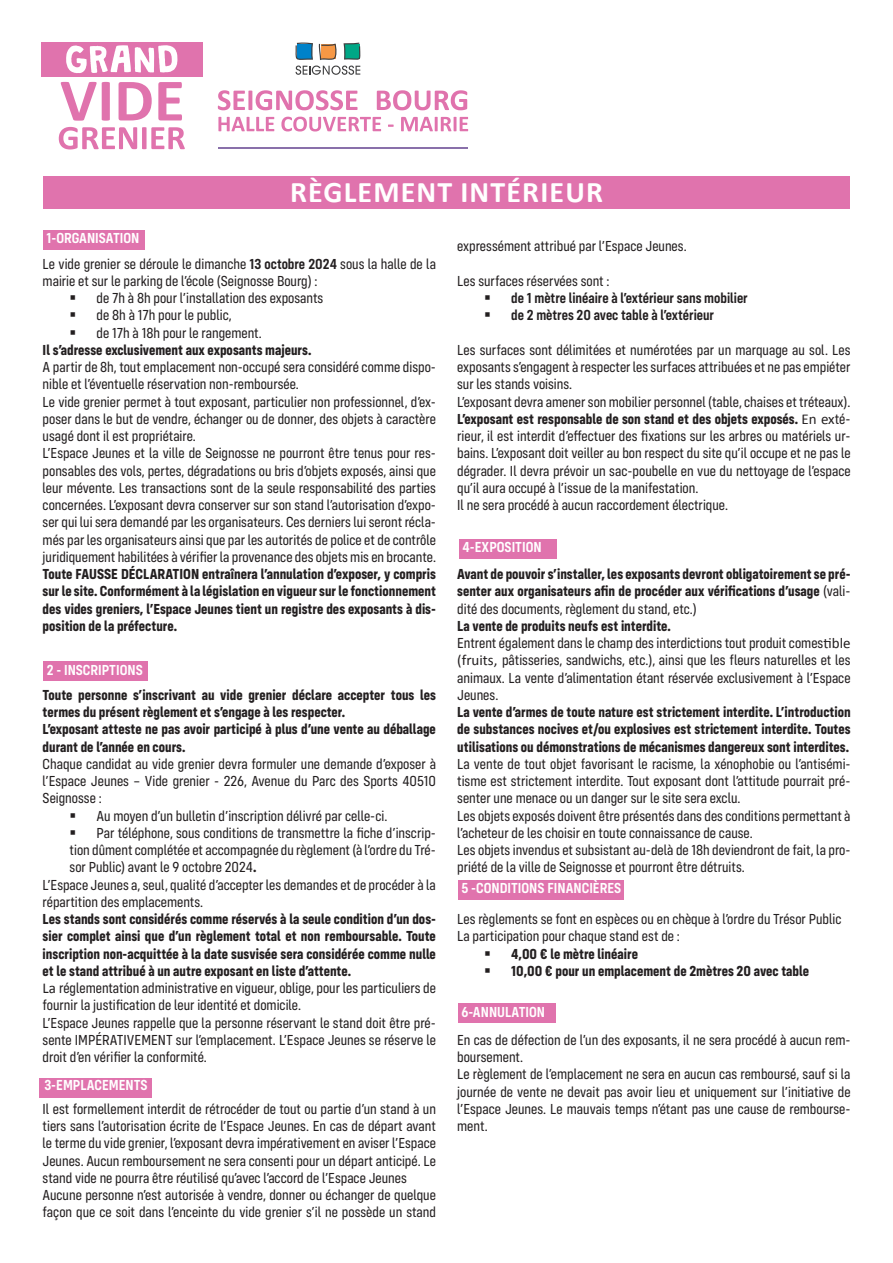
<style>
.page{position:relative;width:893px;height:1263px;background:#fff}
.page>*{position:absolute;margin:0;border:0;box-sizing:border-box;transform-origin:0 0}
.t1{font:700 30px "Calibri";letter-spacing:.04em;color:#fff}
.t2{font:15px/17.2px "Config Condensed";color:#231f20;text-align:justify}
.t3{font:700 15px/17.2px "Config Condensed";color:#231f20;text-align:justify}
.t4{font:600 15px "Config Condensed";color:#fff}
.t5{font:600 15px "Config Condensed";color:#231f20}
.s1{font-weight:600}
.s2{font-weight:700}
.s3{font-family:"Calibri"}
.s4{font-weight:400}
</style>
<div class="page">
<div style="left:43px;top:176px;width:807px;height:33px;background:#e073ad"></div>
<hr style="left:218px;top:147px;width:250px;height:2px;background:#8970aa">
<div style="left:41px;top:42px;width:161px;height:34px;background:#e073ad"></div>
<svg style="left:59px;top:127px;width:126px;height:22px"></svg>
<svg style="left:61px;top:82px;width:121px;height:39px"></svg>
<svg style="left:66px;top:45px;width:111px;height:28px"></svg>
<svg style="left:218px;top:117px;width:250px;height:15px"></svg>
<svg style="left:218px;top:90px;width:249px;height:20px"></svg>
<div style="left:458px;top:1003px;width:98px;height:20px;background:#e073ad"></div>
<div style="left:458px;top:880px;width:166px;height:19px;background:#e073ad"></div>
<div style="left:459px;top:539px;width:98px;height:19px;background:#e073ad"></div>
<div style="left:40px;top:1078px;width:112px;height:19px;background:#e073ad"></div>
<div style="left:44px;top:661px;width:104px;height:20px;background:#e073ad"></div>
<div style="left:43px;top:230px;width:102px;height:20px;background:#e073ad"></div>
<svg style="left:295px;top:42px;width:65px;height:33px"></svg>
<p class="t1" style="left:290px;top:172px;width:314px">RÈGLEMENT INTÉRIEUR</p>
<p class="t4" style="left:47px;top:230px;width:94px">1-ORGANISATION</p>
<p class="t2" style="left:43px;top:255px;width:395px">Le vide grenier se déroule le dimanche <span class="s1">13 octobre 2024</span> sous la halle de la mairie et sur le parking de l’école (Seignosse Bourg) :</p>
<p class="t2" style="left:70px;top:289px;width:255px">▪ de 7h à 8h pour l’installation des exposants</p>
<p class="t2" style="left:70px;top:307px;width:164px">▪ de 8h à 17h pour le public,</p>
<p class="t2" style="left:70px;top:324px;width:194px">▪ de 17h à 18h pour le rangement.</p>
<p class="t3" style="left:43px;top:341px;width:270px">Il s’adresse exclusivement aux exposants majeurs.</p>
<p class="t2" style="left:43px;top:358px;width:395px">A partir de 8h, tout emplacement non-occupé sera considéré comme dispo&shy;nible et l’éventuelle réservation non-remboursée.</p>
<p class="t2" style="left:43px;top:393px;width:395px">Le vide grenier permet à tout exposant, particulier non professionnel, d’ex&shy;poser dans le but de vendre, échanger ou de donner, des objets à caractère usagé dont il est propriétaire.</p>
<p class="t2" style="left:43px;top:445px;width:395px">L’Espace Jeunes et la ville de Seignosse ne pourront être tenus pour res&shy;ponsables des vols, pertes, dégradations ou bris d’objets exposés, ainsi que leur mévente. Les transactions sont de la seule responsabilité des parties concernées. L’exposant devra conserver sur son stand l’autorisation d’expo&shy;ser qui lui sera demandé par les organisateurs. Ces derniers lui seront récla&shy;més par les organisateurs ainsi que par les autorités de police et de contrôle juridiquement habilitées à vérifier la provenance des objets mis en brocante.</p>
<p class="t3" style="left:43px;top:565px;width:395px">Toute FAUSSE DÉCLARATION entraînera l’annulation d’exposer, y compris sur le site. Conformément à la législation en vigueur sur le fonctionnement des vides greniers, l’Espace Jeunes tient un registre des exposants à dis&shy;position de la préfecture.</p>
<p class="t4" style="left:47px;top:661px;width:97px">2 - INSCRIPTIONS</p>
<p class="t3" style="left:43px;top:686px;width:395px">Toute personne s’inscrivant au vide grenier déclare accepter tous les termes du présent règlement et s’engage à les respecter.</p>
<p class="t3" style="left:43px;top:721px;width:395px">L’exposant atteste ne pas avoir participé à plus d’une vente au déballage durant de l’année en cours.</p>
<p class="t2" style="left:43px;top:755px;width:395px">Chaque candidat au vide grenier devra formuler une demande d’exposer à l’Espace Jeunes – Vide grenier - 226, Avenue du Parc des Sports 40510<br>Seignosse :</p>
<p class="t2" style="left:70px;top:807px;width:319px">▪ Au moyen d’un bulletin d’inscription délivré par celle-ci.</p>
<p class="t2" style="left:70px;top:824px;width:368px">▪ Par téléphone, sous conditions de transmettre la fiche d’inscrip&shy;tion dûment complétée et accompagnée du règlement (à l’ordre du Tré&shy;sor Public) avant le 9 octobre 2024<span class="s2">.</span></p>
<p class="t2" style="left:43px;top:876px;width:395px">L’Espace Jeunes a, seul, qualité d’accepter les demandes et de procéder à la répartition des emplacements.</p>
<p class="t3" style="left:43px;top:910px;width:395px">Les stands sont considérés comme réservés à la seule condition d’un dos&shy;sier complet ainsi que d’un règlement total et non remboursable. Toute inscription non-acquittée à la date susvisée sera considérée comme nulle et le stand attribué à un autre exposant en liste d’attente.</p>
<p class="t2" style="left:43px;top:979px;width:395px"><span class="s3">La</span> réglementation administrative en vigueur, oblige, pour les particuliers de fournir la justification de leur identité et domicile.</p>
<p class="t2" style="left:43px;top:1014px;width:395px">L’Espace Jeunes rappelle que la personne réservant le stand doit être pré&shy;sente IMPÉRATIVEMENT sur l’emplacement. L’Espace Jeunes se réserve le droit d’en vérifier la conformité.</p>
<p class="t4" style="left:44px;top:1077px;width:105px">3-EMPLACEMENTS</p>
<p class="t2" style="left:43px;top:1100px;width:395px">Il est formellement interdit de rétrocéder de tout ou partie d’un stand à un tiers sans l’autorisation écrite de l’Espace Jeunes. En cas de départ avant le terme du vide grenier, l’exposant devra impérativement en aviser l’Espace Jeunes. Aucun remboursement ne sera consenti pour un départ anticipé. Le stand vide ne pourra être réutilisé qu’avec l’accord de l’Espace Jeunes</p>
<p class="t2" style="left:43px;top:1186px;width:395px">Aucune personne n’est autorisée à vendre, donner ou échanger de quelque façon que ce soit dans l’enceinte du vide grenier s’il ne possède un stand</p>
<p class="t2" style="left:457px;top:238px;width:231px">expressément attribué par l’Espace Jeunes.</p>
<p class="t2" style="left:457px;top:272px;width:154px">Les surfaces réservées sont :</p>
<p class="t5" style="left:484px;top:289px;width:265px">▪ de 1 mètre linéaire à l’extérieur sans mobilier</p>
<p class="t5" style="left:484px;top:307px;width:231px">▪ de 2 mètres 20 avec table à l’extérieur</p>
<p class="t2" style="left:457px;top:341px;width:395px">Les surfaces sont délimitées et numérotées par un marquage au sol. Les exposants s’engagent à respecter les surfaces attribuées et ne pas empiéter sur les stands voisins.</p>
<p class="t2" style="left:457px;top:393px;width:395px">L’exposant devra amener son mobilier personnel (table, chaises et tréteaux).</p>
<p class="t2" style="left:457px;top:410px;width:395px"><span class="s2">L’exposant est responsable de son stand et des objets exposés.</span> <span class="s3">En ex</span>té&shy;rieur, il est interdit d’effectuer des fixations sur les arbres ou matériels ur&shy;bains. L’exposant doit veiller au bon respect du site qu’il occupe et ne pas le dégrader. Il devra prévoir un sac-poubelle en vue du nettoyage de l’espace qu’il aura occupé à l’issue de la manifestation.</p>
<p class="t2" style="left:457px;top:496px;width:272px">Il ne sera procédé à aucun raccordement électrique.</p>
<p class="t4" style="left:463px;top:539px;width:81px">4-EXPOSITION</p>
<p class="t3" style="left:457px;top:565px;width:395px">Avant de pouvoir s’installer, les exposants devront obligatoirement se pré&shy;senter aux organisateurs afin de procéder aux vérifications d’usage <span class="s4">(vali&shy;dité des documents, règlement du stand, etc.)</span></p>
<p class="t3" style="left:457px;top:617px;width:215px">La vente de produits neufs est interdite.</p>
<p class="t2" style="left:457px;top:634px;width:395px">Entrent également dans le champ des interdictions tout produit comes<span class="s3">tible (fruits,</span> pâtisseries, sandwichs, etc.), ainsi que les fleurs naturelles et les animaux. La vente d’alimentation étant réservée exclusivement à l’Espace Jeunes.</p>
<p class="t3" style="left:457px;top:703px;width:395px">La vente d’armes de toute nature est strictement interdite. L’introduction de substances nocives et/ou explosives est strictement interdite. Toutes utilisations ou démonstrations de mécanismes dangereux sont interdites.</p>
<p class="t2" style="left:457px;top:755px;width:395px">La vente de tout objet favorisant le racisme, la xénophobie ou l’antisémi&shy;tisme est strictement interdite. Tout exposant dont l’attitude pourrait pré&shy;senter une menace ou un danger sur le site sera exclu.</p>
<p class="t2" style="left:457px;top:807px;width:395px">Les objets exposés doivent être présentés dans des conditions permettant à l’acheteur de les choisir en toute connaissance de cause.</p>
<p class="t2" style="left:457px;top:841px;width:395px">Les objets invendus et subsistant au-delà de 18h deviendront de fait, la pro&shy;priété de la ville de Seignosse et pourront être détruits.</p>
<p class="t2" style="left:457px;top:910px;width:386px">Les règlements se font en espèces ou en chèque à l’ordre du Trésor Public</p>
<p class="t2" style="left:457px;top:928px;width:224px">La participation pour chaque stand est de :</p>
<p class="t3" style="left:484px;top:945px;width:155px">▪ 4,00 € le mètre linéaire</p>
<p class="t3" style="left:484px;top:962px;width:326px">▪ 10,00 € pour un emplacement de 2mètres 20 avec table</p>
<p class="t4" style="left:461px;top:880px;width:161px">5 -CONDITIONS FINANCIÈRES</p>
<p class="t4" style="left:461px;top:1003px;width:85px">6-ANNULATION</p>
<p class="t2" style="left:457px;top:1031px;width:395px">En cas de défection de l’un des exposants, il ne sera procédé à aucun rem&shy;boursement.</p>
<p class="t2" style="left:457px;top:1066px;width:395px">Le règlement de l’emplacement ne sera en aucun cas remboursé, sauf si la journée de vente ne devait pas avoir lieu et uniquement sur l’initiative de l’Espace Jeunes. Le mauvais temps n’étant pas une cause de rembourse&shy;ment.</p>
</div>
